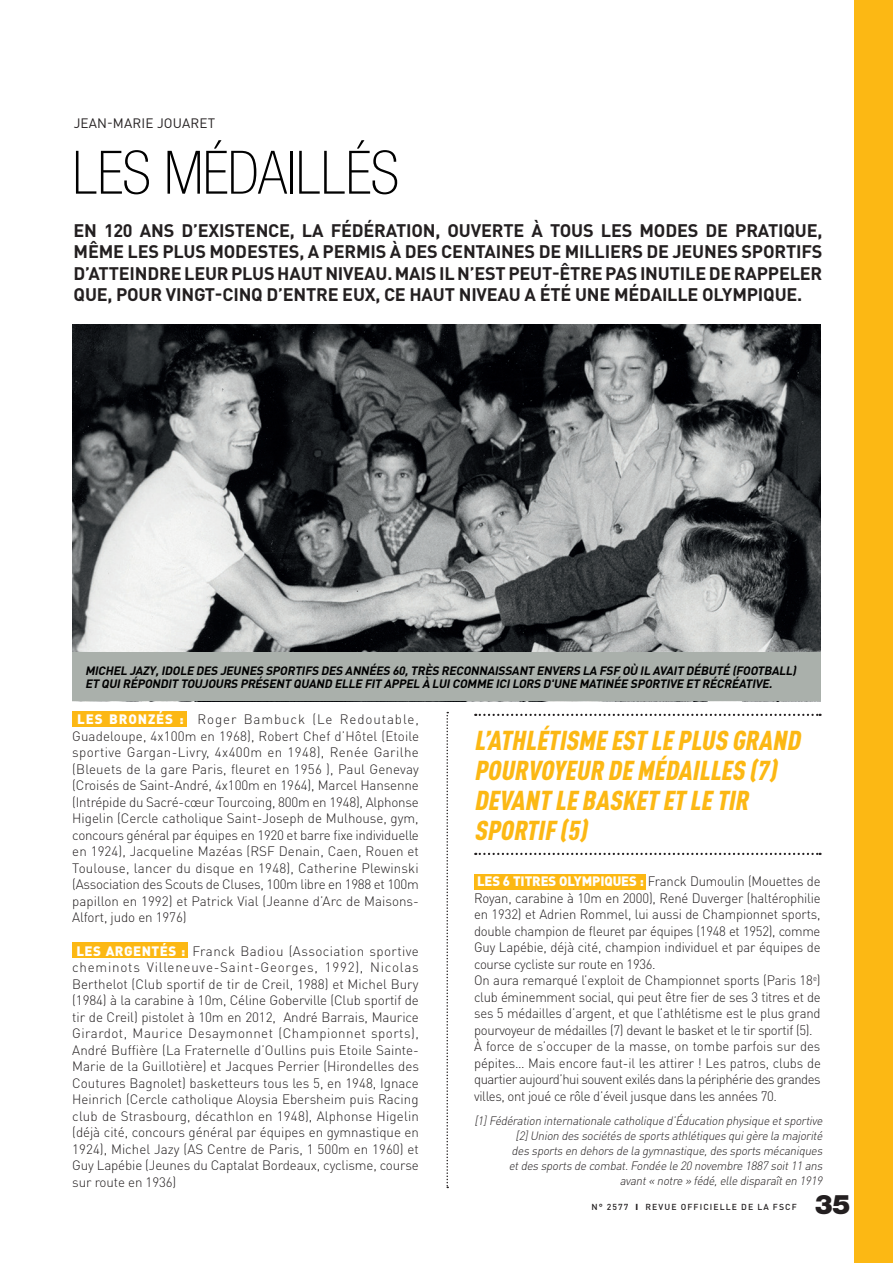
<style>
.page{position:relative;width:893px;height:1263px;background:#fff}
.page>*{position:absolute;margin:0;border:0;box-sizing:border-box;transform-origin:0 0}
.t1{font:100 condensed 60px "Helvetica Neue LT Std";letter-spacing:-.01em;color:#010101}
.t2{font:italic 900 27px/30px "DIN Cond";color:#fcb814}
.t3{font:900 27px "Helvetica Neue LT Std";color:#231f20}
.t4{font:700 18px/21.6px "DIN Pro";letter-spacing:-.01em;color:#231f20;text-align:justify}
.t5{font:300 13.5px/16.5px "DIN Pro";letter-spacing:-.01em;color:#231f20;text-align:justify}
.t6{font:13.5px "DIN Pro";letter-spacing:.01em;color:#231f20}
.t7{font:italic 300 12px/15px "DIN Pro";color:#231f20;text-align:right;scale:.96 1}
.t8{font:italic 700 12px/13.5px "DIN";color:#010101}
.t9{font:500 8.7px "DIN Pro";letter-spacing:.125em;color:#231f20}
.s1{font-weight:900;color:#fff}
.s2{font-weight:900}
</style>
<div class="page">
<svg style="left:446px;top:712px;width:2px;height:476px"></svg>
<svg style="left:475px;top:714px;width:346px;height:2px"></svg>
<svg style="left:475px;top:853px;width:346px;height:2px"></svg>
<img style="left:72px;top:324px;width:749px;height:328px">
<div style="left:72px;top:712px;width:115px;height:15px;background:#fcb814"></div>
<div style="left:72px;top:942px;width:116px;height:15px;background:#fcb814"></div>
<div style="left:474px;top:874px;width:172px;height:15px;background:#fcb814"></div>
<div style="left:72px;top:652px;width:749px;height:49px;background:#aab0ab"></div>
<div style="left:855px;top:0;width:38px;height:1263px;background:#fcb814"></div>
<p class="t6" style="left:74px;top:114px;width:143px">JEAN-MARIE JOUARET</p>
<h1 class="t1" style="left:72px;top:139px;width:328px">LES MÉDAILLÉS</h1>
<p class="t4" style="left:74px;top:219px;width:750px">EN 120 ANS D’EXISTENCE, LA FÉDÉRATION, OUVERTE À TOUS LES MODES DE PRATIQUE, MÊME LES PLUS MODESTES, A PERMIS À DES CENTAINES DE MILLIERS DE JEUNES SPORTIFS D’ATTEINDRE LEUR PLUS HAUT NIVEAU. MAIS IL N’EST PEUT-ÊTRE PAS INUTILE DE RAPPELER QUE, POUR VINGT-CINQ D’ENTRE EUX, CE HAUT NIVEAU A ÉTÉ UNE MÉDAILLE OLYMPIQUE.</p>
<p class="t8" style="left:85px;top:663px;width:715px">MICHEL JAZY,IDOLE DES JEUNES SPORTIFS DES ANNÉES 60,TRÈS RECONNAISSANT ENVERS LA FSF OÙ IL AVAIT DÉBUTÉ (FOOTBALL)<br>ET QUIRÉPONDIT TOUJOURS PRÉSENT QUAND ELLE FIT APPEL À LUICOMME ICILORS D'UNE MATINÉE SPORTIVE ET RÉCRÉATIVE.</p>
<p class="t5" style="left:72px;top:710px;width:348px;text-indent:5px"><span class="s1">LES BRONZÉS :</span> Roger Bambuck (Le Redoutable, Guadeloupe, 4x100m en 1968), Robert Chef d’Hôtel (Etoile sportive Gargan-Livry, 4x400m en 1948), Renée Garilhe (Bleuets de la gare Paris, fleuret en 1956 ), Paul Genevay (Croisés de Saint-André, 4x100m en 1964), Marcel Hansenne (Intrépide du Sacré-cœur Tourcoing, 800m en 1948), Alphonse Higelin (Cercle catholique Saint-Joseph de Mulhouse, gym, concours général par équipes en 1920 et barre fixe individuelle en 1924), Jacqueline Mazéas (RSF Denain, Caen, Rouen et Toulouse, lancer du disque en 1948), Catherine Plewinski (Association des Scouts de Cluses, 100m libre en 1988 et 100m papillon en 1992) et Patrick Vial (Jeanne d’Arc de Maisons-Alfort, judo en 1976)</p>
<p class="t5" style="left:72px;top:942px;width:348px;text-indent:4px"><span class="s1">LES ARGENTÉS :</span> Franck Badiou (Association sportive cheminots Villeneuve-Saint-Georges, 1992), Nicolas Berthelot (Club sportif de tir de Creil, 1988) et Michel Bury (1984) à la carabine à 10m, Céline Goberville (Club sportif de tir de Creil) pistolet à 10m en 2012, André Barrais, Maurice Girardot, Maurice Desaymonnet (Championnet sports), André Buffière (La Fraternelle d’Oullins puis Etoile Sainte-Marie de la Guillotière) et Jacques Perrier (Hirondelles des Coutures Bagnolet) basketteurs tous les 5, en 1948, Ignace Heinrich (Cercle catholique Aloysia Ebersheim puis Racing club de Strasbourg, décathlon en 1948), Alphonse Higelin (déjà cité, concours général par équipes en gymnastique en 1924), Michel Jazy (AS Centre de Paris, 1 500m en 1960) et Guy Lapébie (Jeunes du Captalat Bordeaux, cyclisme, course sur route en 1936)</p>
<h2 class="t2" style="left:474px;top:724px;width:333px">L’ATHLÉTISME EST LE PLUS GRAND<br>POURVOYEUR DE MÉDAILLES (7)<br>DEVANT LE BASKET ET LE TIR<br>SPORTIF (5)</h2>
<p class="t5" style="left:474px;top:873px;width:348px;text-align:left"><span class="s1">LES 6 TITRES OLYMPIQUES :</span> Franck Dumoulin (Mouettes de Royan, carabine à 10m en 2000), René Duverger (haltérophilie en 1932) et Adrien Rommel, lui aussi de Championnet sports, double champion de fleuret par équipes (1948 et 1952), comme Guy Lapébie, déjà cité, champion individuel et par équipes de course cycliste sur route en 1936.<br>On aura remarqué l’exploit de Championnet sports (Paris 18<sup>e</sup>) club éminemment social, qui peut être fier de ses 3 titres et de ses 5 médailles d’argent, et que l’athlétisme est le plus grand pourvoyeur de médailles (7) devant le basket et le tir sportif (5).<br>À force de s’occuper de la masse, on tombe parfois sur des pépites… Mais encore faut-il les attirer ! Les patros, clubs de quartier aujourd’hui souvent exilés dans la périphérie des grandes villes, ont joué ce rôle d’éveil jusque dans les années 70.</p>
<p class="t7" style="left:474px;top:1113px;width:367px">[1]Fédération internationale catholique d’Éducation physique etsportive [2]Union des sociétés de sports athlétiques quigère la majorité<br>des sports en dehors de la gymnastique,des sports mécaniques<br>etdes sports de combat.Fondée le 20 novembre 1887 soit11 ans avant« notre » fédé,elle disparaîten 1919</p>
<p class="t9" style="left:592px;top:1201px;width:207px">N° 2577 <span class="s2">I</span> REVUE OFFICIELLE DE LA FSCF</p>
<h2 class="t3" style="left:815px;top:1188px;width:37px">35</h2>
</div>
